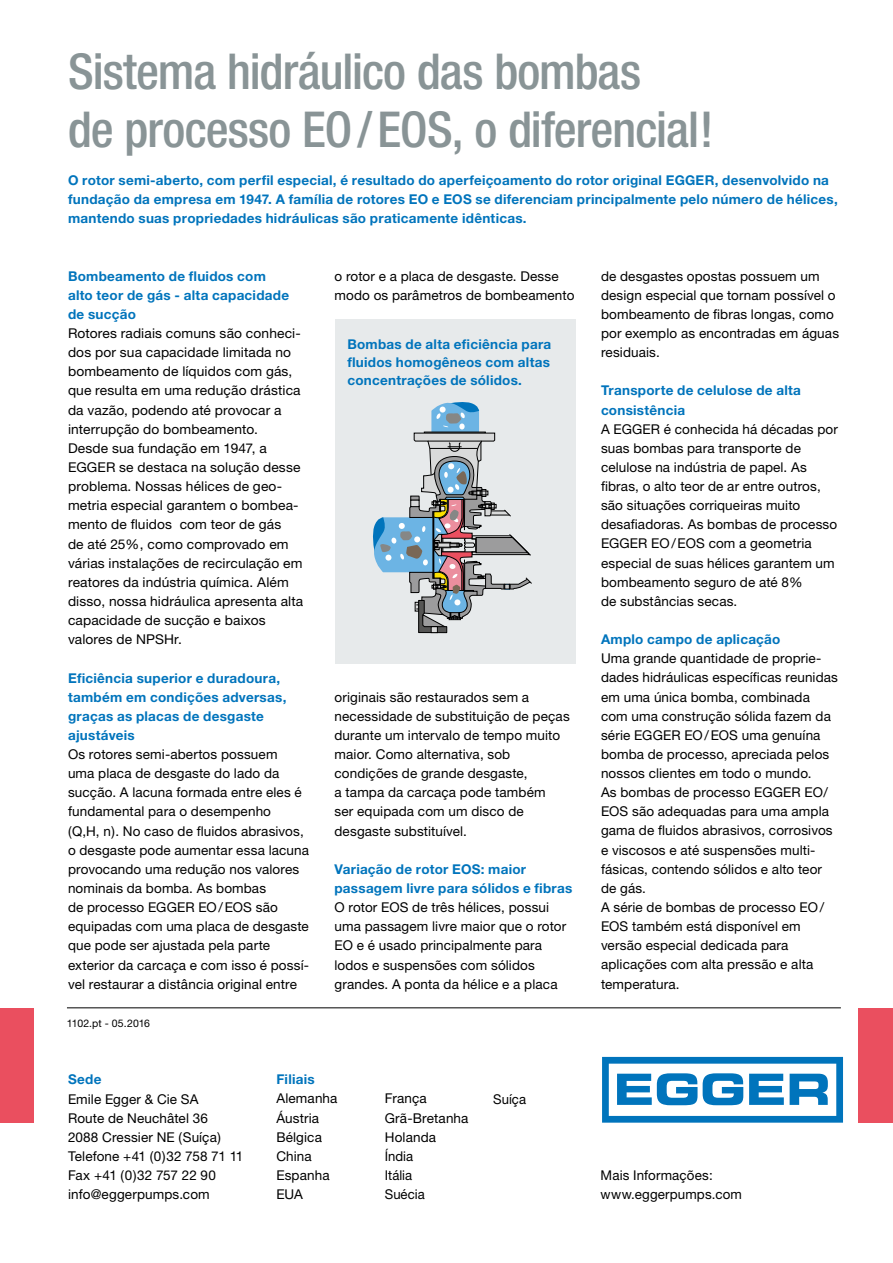
<style>
.page{position:relative;width:893px;height:1263px;background:#fff}
.page>*{position:absolute;margin:0;border:0;box-sizing:border-box;transform-origin:0 0}
.t1{font:500 condensed 49.5px/57.4px "Helvetica Neue";letter-spacing:-.02em;color:#899496}
.t2{font:13.5px/19.2px "Helvetica Neue";letter-spacing:.01em;color:#000}
.t3{font:700 13.5px/19.2px "Helvetica Neue";letter-spacing:.02em;color:#0074bc}
.t4{font:10.5px "Helvetica Neue";color:#000}
</style>
<div class="page">
<div style="left:0;top:1008px;width:34px;height:115px;background:#ea4f5f"></div>
<div style="left:334px;top:319px;width:241px;height:344px;background:#e7eaeb"></div>
<svg style="left:373px;top:402px;width:159px;height:231px"></svg>
<div style="left:859px;top:1008px;width:34px;height:115px;background:#ea4f5f"></div>
<hr style="left:67px;top:1007px;width:774px;height:1px;background:#000">
<svg style="left:602px;top:1057px;width:241px;height:66px"></svg>
<h1 class="t1" style="left:68px;top:42px;width:647px">Sistema hidráulico das bombas<br>de processo EO/EOS, o diferencial!</h1>
<p class="t3" style="left:68px;top:170px;width:771px">O rotor semi-aberto, com perfil especial, é resultado do aperfeiçoamento do rotor original EGGER, desenvolvido na fundação da empresa em 1947. A família de rotores EO e EOS se diferenciam principalmente pelo número de hélices, mantendo suas propriedades hidráulicas são praticamente idênticas.</p>
<p class="t3" style="left:68px;top:266px;width:223px">Bombeamento de fluidos com alto teor de gás - alta capacidade de sucção</p>
<p class="t2" style="left:68px;top:323px;width:237px">Rotores radiais comuns são conheci&shy;dos por sua capacidade limitada no bombeamento de líquidos com gás, que resulta em uma redução drástica da vazão, podendo até provocar a interrupção do bombeamento.<br>Desde sua fundação em 1947, a<br>EGGER se destaca na solução desse problema. Nossas hélices de geo&shy;metria especial garantem o bombea&shy;mento de fluidos com teor de gás<br>de até 25%, como comprovado em várias instalações de recirculação em reatores da indústria química. Além disso, nossa hidráulica apresenta alta capacidade de sucção e baixos valores de NPSHr.</p>
<p class="t3" style="left:68px;top:668px;width:220px">Eficiência superior e duradoura, também em condições adversas, graças as placas de desgaste ajustáveis</p>
<p class="t2" style="left:68px;top:744px;width:242px">Os rotores semi-abertos possuem<br>uma placa de desgaste do lado da sucção. A lacuna formada entre eles é fundamental para o desempenho<br>(Q,H, n). No caso de fluidos abrasivos, o desgaste pode aumentar essa lacuna provocando uma redução nos valores nominais da bomba. As bombas<br>de processo EGGER EO/EOS são equipadas com uma placa de desgaste que pode ser ajustada pela parte exterior da carcaça e com isso é possí&shy;vel restaurar a distância original entre</p>
<p class="t4" style="left:67px;top:1017px;width:85px">1102.pt - 05.2016</p>
<p class="t2" style="left:334px;top:266px;width:241px">o rotor e a placa de desgaste. Desse modo os parâmetros de bombeamento</p>
<p class="t3" style="left:347px;top:334px;width:205px;line-height:18px;text-align:justify">Bombas de alta eficiência para fluidos homogêneos com altas concentrações de sólidos.</p>
<p class="t2" style="left:334px;top:687px;width:237px">originais são restaurados sem a necessidade de substituição de peças durante um intervalo de tempo muito maior. Como alternativa, sob condições de grande desgaste,<br>a tampa da carcaça pode também<br>ser equipada com um disco de desgaste substituível.</p>
<p class="t3" style="left:334px;top:859px;width:239px">Variação de rotor EOS: maior passagem livre para sólidos e fibras</p>
<p class="t2" style="left:334px;top:897px;width:233px">O rotor EOS de três hélices, possui uma passagem livre maior que o rotor EO e é usado principalmente para lodos e suspensões com sólidos grandes. A ponta da hélice e a placa</p>
<p class="t3" style="left:68px;top:1070px;width:35px">Sede</p>
<p class="t2" style="left:68px;top:1089px;width:177px">Emile Egger &amp; Cie SA<br>Route de Neuchâtel 36<br>2088 Cressier NE (Suíça)<br>Telefone +41 (0)32 758 71 11<br>Fax +41 (0)32 757 22 90 info@eggerpumps.com</p>
<p class="t3" style="left:276px;top:1070px;width:40px">Filiais</p>
<p class="t2" style="left:276px;top:1089px;width:63px">Alemanha<br>Áustria<br>Bélgica<br>China<br>Espanha<br>EUA</p>
<p class="t2" style="left:385px;top:1089px;width:85px">França<br>Grã-Bretanha<br>Holanda<br>Índia<br>Itália<br>Suécia</p>
<p class="t2" style="left:493px;top:1089px;width:34px">Suíça</p>
<p class="t2" style="left:601px;top:266px;width:240px">de desgastes opostas possuem um design especial que tornam possível o bombeamento de fibras longas, como por exemplo as encontradas em águas residuais.</p>
<p class="t3" style="left:601px;top:381px;width:201px">Transporte de celulose de alta consistência</p>
<p class="t2" style="left:601px;top:419px;width:238px">A EGGER é conhecida há décadas por suas bombas para transporte de celulose na indústria de papel. As fibras, o alto teor de ar entre outros, são situações corriqueiras muito desafiadoras. As bombas de processo<br>EGGER EO/EOS com a geometria especial de suas hélices garantem um bombeamento seguro de até 8%<br>de substâncias secas.</p>
<p class="t3" style="left:601px;top:629px;width:181px">Amplo campo de aplicação</p>
<p class="t2" style="left:601px;top:649px;width:239px">Uma grande quantidade de proprie&shy;dades hidráulicas específicas reunidas em uma única bomba, combinada com uma construção sólida fazem da série EGGER EO/EOS uma genuína bomba de processo, apreciada pelos nossos clientes em todo o mundo.<br>As bombas de processo EGGER EO/<br>EOS são adequadas para uma ampla gama de fluidos abrasivos, corrosivos e viscosos e até suspensões multi&shy;fásicas, contendo sólidos e alto teor de gás.<br>A série de bombas de processo EO/<br>EOS também está disponível em versão especial dedicada para aplicações com alta pressão e alta temperatura.</p>
<p class="t2" style="left:601px;top:1165px;width:143px">Mais Informações: www.eggerpumps.com</p>
</div>
